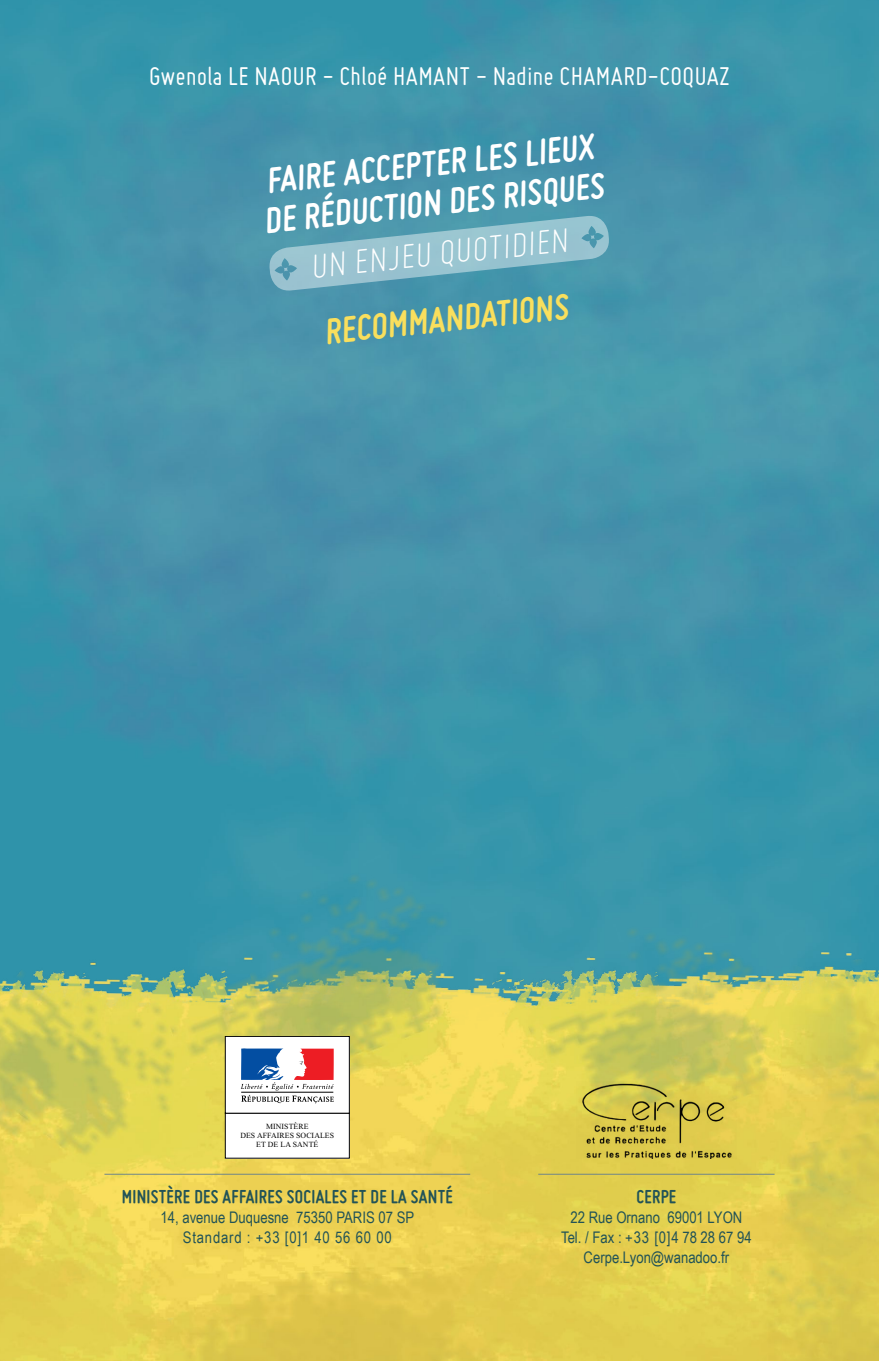
<style>
.page{position:relative;width:879px;height:1361px;background:#fff}
.page>*{position:absolute;margin:0;border:0;box-sizing:border-box;transform-origin:0 0}
.t1{font:700 38.2px/39.6px "Miso";color:#fff}
.t2{font:300 38.2px "Miso";color:#fff}
.t3{font:700 38.2px "Miso";color:#f9df5d}
.t4{font:28px "Miso";letter-spacing:.015em;color:#fff}
.t5{font:700 20px "Miso";letter-spacing:.015em;color:#225357}
.t6{font:16px/20px "Arial Narrow";color:#225357;text-align:center}
.t7{font:7.8px/9.2px "Times New Roman";letter-spacing:.01em;color:#000;text-align:center}
</style>
<div class="page">
<img style="left:0;top:0;width:879px;height:788px">
<img style="left:0;top:788px;width:879px;height:573px">
<img style="left:576px;top:1081px;width:160px;height:77px">
<hr style="left:538px;top:1174px;width:236px;height:1px;background:#6e8589">
<hr style="left:104px;top:1174px;width:366px;height:1px;background:#6e8589">
<div style="left:225px;top:1113px;width:124px;height:45px;background:#fff"></div>
<div style="left:225px;top:1112px;width:125px;height:46px;border:1px solid #000"></div>
<div style="left:225px;top:1036px;width:124px;height:77px;background:#fff"></div>
<div style="left:225px;top:1036px;width:125px;height:77px;border:1px solid #000"></div>
<svg style="left:241px;top:1048px;width:93px;height:55px"></svg>
<svg style="left:268px;top:214px;width:343px;height:78px;background:#73aebf"></svg>
<h2 class="t4" style="left:149px;top:61px;width:582px">GWENOLA LE NAOUR - CHLOÉ HAMANT - NADINE CHAMARD-COQUAZ</h2>
<h1 class="t1" style="left:258px;top:161px;width:340px;rotate:-6deg">FAIRE ACCEPTER LES LIE UX<br>DE RÉDU CTION DES RISQUES</h1>
<h1 class="t2" style="left:308px;top:245px;width:260px;rotate:-6deg">un enjeu quotidieN</h1>
<h1 class="t3" style="left:322px;top:310px;width:244px;rotate:-6deg">RECOMMANDATIONS</h1>
<p class="t7" style="left:240px;top:1121px;width:95px">MINISTÈRE<br>DES AFFAIRES SOCIALES<br>ET DE LA SANTÉ</p>
<p class="t5" style="left:122px;top:1185px;width:333px">MINISTÈRE DES AFFAIRES SOCIALES ET DE LA SANTÉ</p>
<p class="t6" style="left:160px;top:1207px;width:255px">14, avenue Duquesne 75350 PARIS 07 SP<br>Standard : +33 [0]1 40 56 60 00</p>
<p class="t5" style="left:636px;top:1185px;width:9px">CERPE</p>
<p class="t6" style="left:570px;top:1207px;width:154px">22 Rue Ornano 69001 Lyon</p>
<p class="t6" style="left:561px;top:1227px;width:192px">Tel. / Fax : +33 [0]4 78 28 67 94</p>
<p class="t6" style="left:583px;top:1247px;width:147px">Cerpe.Lyon@wanadoo.fr</p>
</div>
